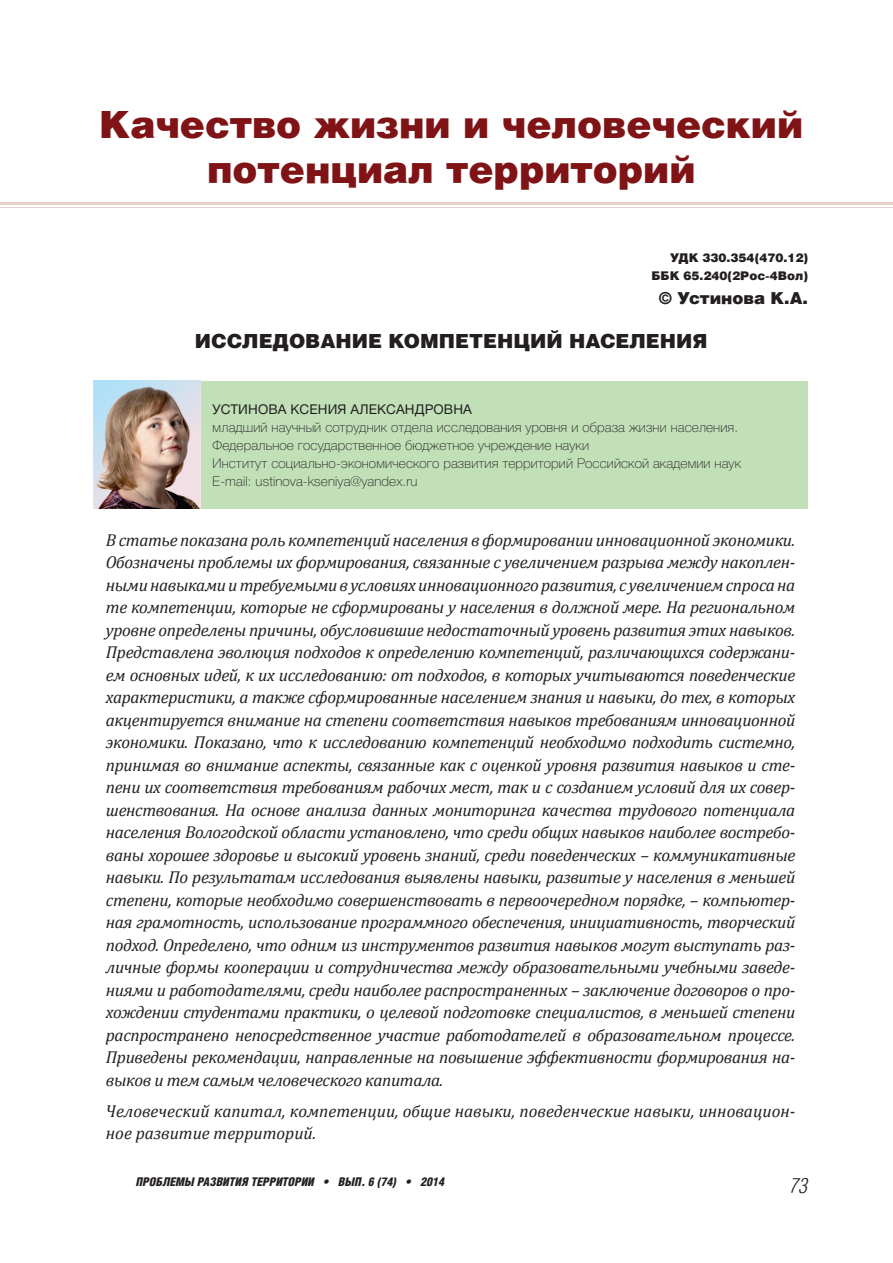
<style>
.page{position:relative;width:893px;height:1263px;background:#fff}
.page>*{position:absolute;margin:0;border:0;box-sizing:border-box;transform-origin:0 0}
.t1{font:900 37.5px/45px "Helios";color:#7f1315;text-align:center}
.t2{font:italic 300 21px "Helios Cond";color:#231f20}
.t3{font:900 19.5px "Helios";color:#231f20}
.t4{font:italic 17.25px/22.5px "Cambria";color:#231f20;text-align:justify}
.t5{font:900 16.5px "Helios";color:#231f20}
.t6{font:100 13.5px/18px "Helvetica Neue Cyr";letter-spacing:.01em;color:#231f20}
.t7{font:13.5px "Helvetica Neue Cyr";letter-spacing:.01em;color:#231f20}
.t8{font:italic 900 12px "Helios Cond";color:#231f20}
.t9{font:900 12px/18.6px "Helios";color:#231f20;text-align:right}
</style>
<div class="page">
<hr style="left:0;top:202px;width:893px;height:3px;background:#e5d2cc">
<hr style="left:0;top:207px;width:893px;height:1px;background:#e5d2cc">
<div style="left:94px;top:381px;width:714px;height:128px;background:#c1e0b8"></div>
<img style="left:94px;top:381px;width:107px;height:128px">
<h1 class="t1" style="left:99px;top:105px;width:705px">Качество жизни и человеческий потенциал территорий</h1>
<p class="t9" style="left:651px;top:249px;width:158px">УДК 330.354(470.12)<br>ББК 65.240(2Рос-4Вол)</p>
<p class="t5" style="left:659px;top:292px;width:151px">© Устинова К.А.</p>
<p class="t3" style="left:195px;top:334px;width:514px">ИССЛЕДОВАНИЕ КОМПЕТЕНЦИЙ НАСЕЛЕНИЯ</p>
<p class="t7" style="left:213px;top:404px;width:261px">УСТИНОВА КСЕНИЯ АЛЕКСАНДРОВНА</p>
<p class="t6" style="left:213px;top:419px;width:530px">младший научный сотрудник отдела исследования уровня и образа жизни населения.<br>Федеральное государственное бюджетное учреждение науки<br>Институт социально-экономического развития территорий Российской академии наук E-mail: ustinova-kseniya@yandex.ru</p>
<p class="t4" style="left:106px;top:528px;width:691px">В статье показана роль компетенций населения в формировании инновационной экономики.<br>Обозначены проблемы их формирования, связанные с увеличением разрыва между накоплен&shy;ныминавыкамиитребуемымив условияхинновационногоразвития, с увеличениемспросана те компетенции, которые не сформированы у населения в должной мере. На региональном уровне определены причины, обусловившие недостаточный уровень развития этих навыков.<br>Представлена эволюция подходов к определению компетенций, различающихся содержани&shy;ем основных идей, к их исследованию: от подходов, в которых учитываются поведенческие характеристики, а также сформированные населением знания и навыки, до тех, в которых акцентируется внимание на степени соответствия навыков требованиям инновационной экономики. Показано, что к исследованию компетенций необходимо подходить системно, принимая во внимание аспекты, связанные как с оценкой уровня развития навыков и сте&shy;пени их соответствия требованиям рабочих мест, так и с созданием условий для их совер&shy;шенствования. На основе анализа данных мониторинга качества трудового потенциала населения Вологодской области установлено, что среди общих навыков наиболее востребо&shy;ваны хорошее здоровье и высокий уровень знаний, среди поведенческих – коммуникативные навыки. По результатам исследования выявлены навыки, развитые у населения в меньшей степени, которые необходимо совершенствовать в первоочередном порядке, – компьютер&shy;ная грамотность, использование программного обеспечения, инициативность, творческий подход. Определено, что одним из инструментов развития навыков могут выступать раз&shy;личные формы кооперации и сотрудничества между образовательными учебными заведе&shy;ниями и работодателями, среди наиболее распространенных – заключение договоров о про&shy;хождении студентами практики, о целевой подготовке специалистов, в меньшей степени распространено непосредственное участие работодателей в образовательном процессе.<br>Приведены рекомендации, направленные на повышение эффективности формирования на&shy;выков и тем самым человеческого капитала.</p>
<p class="t4" style="left:106px;top:1099px;width:691px">Человеческий капитал, компетенции, общие навыки, поведенческие навыки, инновацион&shy;ное развитие территорий.</p>
<p class="t8" style="left:136px;top:1178px;width:310px">ПРОБЛЕМЫ РАЗВИТИЯ ТЕРРИТОРИИ • ВЫП. 6 (74) • 2014</p>
<p class="t2" style="left:790px;top:1178px;width:19px">73</p>
</div>
